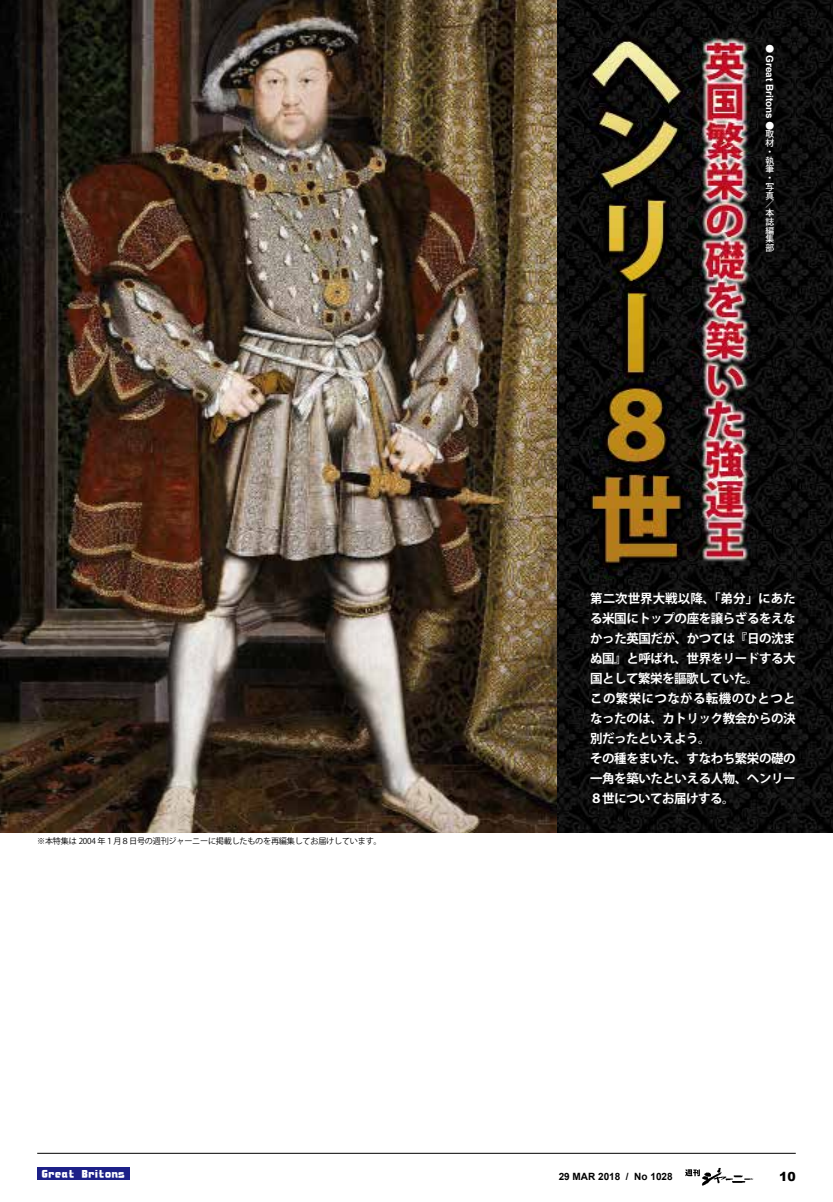
<style>
.page{position:relative;width:833px;height:1202px;background:#fff}
.page>*{position:absolute;margin:0;border:0;box-sizing:border-box;transform-origin:0 0}
.t1{font:700 12.5px/20px "Koz Go Pro";letter-spacing:-.035em;color:#fff}
.t2{font:900 12.5px "Arial";color:#000}
.t3{font:11px "DF So Gei W9 WIN RKSJ H";letter-spacing:.04em;color:#fff;scale:1.12 1}
.t4{font:700 10px "Arial";color:#000}
.t5{font:700 10px "Arial";color:#fff}
.t6{font:500 8.75px/8.8px "Koz Go Pro";color:#fff}
.t7{font:8.12px "Koz Go Pro";letter-spacing:-.03em;color:#000}
</style>
<div class="page">
<hr style="left:37px;top:1152px;width:758px;height:1px;background:#000">
<img style="left:701px;top:1167px;width:52px;height:18px">
<svg style="left:685px;top:1169px;width:15px;height:7px"></svg>
<div style="left:37px;top:1167px;width:92px;height:12px;background:#1d2088"></div>
<img style="left:556px;top:0;width:277px;height:832px">
<img style="left:0;top:0;width:556px;height:832px">
<p class="t7" style="left:37px;top:835px;width:346px">※本特集は 2004 年１月８日号の週刊ジャーニーに掲載したものを再編集してお届けしています。</p>
<p class="t3" style="left:42px;top:1167px;width:31px">Great</p>
<p class="t3" style="left:82px;top:1167px;width:40px">Britons</p>
<p class="t6" style="left:765px;top:45px;width:10px">●</p>
<p class="t5" style="left:776px;top:55px;width:65px;rotate:90deg">Great Britons</p>
<p class="t6" style="left:765px;top:121px;width:10px">●</p>
<p class="t6" style="left:765px;top:130px;width:10px">取材</p>
<p class="t6" style="left:765px;top:148px;width:7px">・</p>
<p class="t6" style="left:765px;top:156px;width:10px">執筆</p>
<p class="t6" style="left:765px;top:174px;width:7px">・</p>
<p class="t6" style="left:765px;top:183px;width:10px">写真</p>
<p class="t6" style="left:765px;top:200px;width:10px">／</p>
<p class="t6" style="left:765px;top:209px;width:10px;text-align:justify">本誌編集部</p>
<p class="t1" style="left:590px;top:589px;width:207px">第二次世界大戦以降、「弟分」にあたる米国にトップの座を譲らざるをえなかった英国だが、かつては『日の沈まぬ国』と呼ばれ、世界をリードする大国として繁栄を謳歌していた。<br>この繁栄につながる転機のひとつとなったのは、カトリック教会からの決別だったといえよう。<br>その種をまいた、すなわち繁栄の礎の一角を築いたといえる人物、ヘンリー<br>８世についてお届けする。</p>
<p class="t4" style="left:626px;top:1169px;width:4px">/</p>
<p class="t4" style="left:558px;top:1169px;width:63px">29 MAR 2018</p>
<p class="t4" style="left:634px;top:1169px;width:40px">No 1028</p>
<p class="t2" style="left:779px;top:1166px;width:18px">10</p>
</div>
